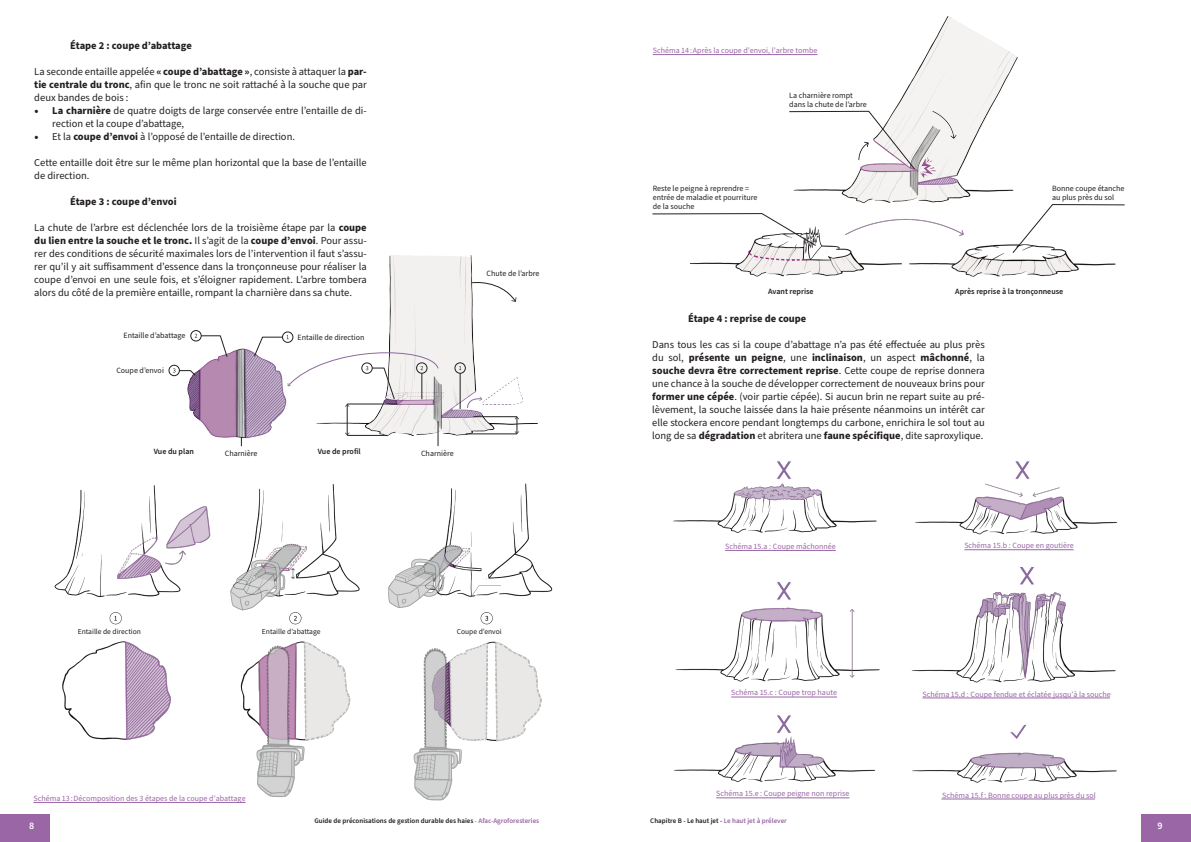
<style>
.page{position:relative;width:1191px;height:842px;background:#fff}
.page>*{position:absolute;margin:0;border:0;box-sizing:border-box;transform-origin:0 0}
.t1{font:10.5px/13px "Source Sans Pro";color:#231f20;text-align:justify}
.t2{font:700 10.5px "Source Sans Pro";color:#231f20}
.t3{font:600 10px "Source Sans Pro";color:#fff}
.t4{font:8px "Source Sans Pro";color:#9a66a6}
.t5{font:8px/9px "Source Sans Pro";color:#231f20}
.t6{font:600 8px "Source Sans Pro";color:#231f20}
.t7{font:7.6px "Source Sans Pro";color:#231f20}
.t8{font:600 7px "Source Sans Pro";color:#231f20}
.s1{font-weight:700}
.s2{font-family:"Minion Pro";font-size:12px}
.s3{color:#9a66a6}
</style>
<div class="page">
<div style="left:1141px;top:814px;width:50px;height:28px;background:#9a66a6"></div>
<div style="left:0;top:814px;width:50px;height:28px;background:#9a66a6"></div>
<img style="left:170px;top:337px;width:115px;height:110px">
<div style="left:282px;top:332px;width:11px;height:11px;border:1px solid #231f20;border-radius:50%"></div>
<div style="left:191px;top:330px;width:10px;height:11px;border:1px solid #231f20;border-radius:50%"></div>
<div style="left:169px;top:365px;width:11px;height:11px;border:1px solid #231f20;border-radius:50%"></div>
<svg style="left:173px;top:368px;width:23px;height:8px"></svg>
<svg style="left:195px;top:334px;width:32px;height:23px"></svg>
<img style="left:316px;top:255px;width:222px;height:192px">
<svg style="left:467px;top:396px;width:15px;height:12px"></svg>
<hr style="left:347px;top:405px;width:1px;height:30px;background:#231f20">
<svg style="left:345px;top:432px;width:4px;height:3px"></svg>
<svg style="left:514px;top:416px;width:5px;height:18px"></svg>
<hr style="left:347px;top:435px;width:40px;height:1px;background:#231f20">
<hr style="left:473px;top:416px;width:44px;height:1px;background:#231f20">
<hr style="left:465px;top:434px;width:52px;height:1px;background:#231f20">
<div style="left:455px;top:363px;width:10px;height:10px;border:1px solid #231f20;border-radius:50%"></div>
<hr style="left:460px;top:373px;width:1px;height:36px;background:#231f20">
<svg style="left:438px;top:421px;width:1px;height:25px"></svg>
<svg style="left:254px;top:335px;width:185px;height:72px"></svg>
<svg style="left:471px;top:279px;width:45px;height:23px"></svg>
<div style="left:486px;top:267px;width:53px;height:9px;background:#fff"></div>
<img style="left:54px;top:483px;width:499px;height:318px">
<div style="left:147px;top:446px;width:53px;height:8px;background:#fff"></div>
<div style="left:313px;top:446px;width:53px;height:8px;background:#fff"></div>
<div style="left:454px;top:626px;width:50px;height:8px;background:#fff"></div>
<svg style="left:259px;top:626px;width:68px;height:8px"></svg>
<svg style="left:70px;top:626px;width:77px;height:8px"></svg>
<img style="left:774px;top:16px;width:244px;height:187px">
<svg style="left:789px;top:111px;width:126px;height:59px"></svg>
<img style="left:690px;top:219px;width:426px;height:58px">
<svg style="left:652px;top:213px;width:164px;height:33px"></svg>
<svg style="left:1012px;top:204px;width:112px;height:49px"></svg>
<hr style="left:725px;top:550px;width:111px;height:1px;background:#9a66a6">
<hr style="left:922px;top:698px;width:188px;height:1px;background:#9a66a6">
<hr style="left:941px;top:799px;width:154px;height:1px;background:#9a66a6">
<hr style="left:964px;top:549px;width:109px;height:1px;background:#9a66a6">
<img style="left:673px;top:483px;width:204px;height:50px">
<img style="left:675px;top:607px;width:205px;height:75px">
<img style="left:911px;top:592px;width:205px;height:91px">
<img style="left:915px;top:483px;width:203px;height:52px">
<img style="left:673px;top:736px;width:202px;height:46px">
<img style="left:912px;top:752px;width:205px;height:31px">
<svg style="left:1010px;top:724px;width:16px;height:15px"></svg>
<svg style="left:777px;top:582px;width:14px;height:18px"></svg>
<svg style="left:1020px;top:567px;width:14px;height:18px"></svg>
<svg style="left:777px;top:715px;width:14px;height:18px"></svg>
<svg style="left:1015px;top:461px;width:15px;height:18px"></svg>
<svg style="left:777px;top:461px;width:14px;height:18px"></svg>
<hr style="left:33px;top:802px;width:213px;height:1px;background:#9a66a6">
<hr style="left:653px;top:54px;width:164px;height:1px;background:#9a66a6">
<hr style="left:731px;top:697px;width:106px;height:1px;background:#9a66a6">
<hr style="left:716px;top:798px;width:133px;height:1px;background:#9a66a6">
<p class="t2" style="left:70px;top:38px;width:123px">Étape 2 : coupe d’abattage</p>
<p class="t1" style="left:34px;top:65px;width:334px">La seconde entaille appelée <span class="s1">« coupe d’abattage »</span>, consiste à attaquer la <span class="s1">par&shy;tie centrale du tronc</span>, afin que le tronc ne soit rattaché à la souche que par deux bandes de bois :</p>
<p class="t1" style="left:52px;top:104px;width:316px;text-indent:-18px"><span class="s2">•</span> <span class="s1">La charnière</span> de quatre doigts de large conservée entre l’entaille de di&shy;rection et la coupe d’abattage,</p>
<p class="t1" style="left:34px;top:130px;width:262px"><span class="s2">•</span> Et la <span class="s1">coupe d’envoi</span> à l’opposé de l’entaille de direction.</p>
<p class="t1" style="left:34px;top:156px;width:334px">Cette entaille doit être sur le même plan horizontal que la base de l’entaille de direction.</p>
<p class="t2" style="left:70px;top:194px;width:108px">Étape 3 : coupe d’envoi</p>
<p class="t1" style="left:34px;top:221px;width:334px">La chute de l’arbre est déclenchée lors de la troisième étape par la <span class="s1">coupe du lien entre la souche et le tronc.</span> Il s’agit de la <span class="s1">coupe d’envoi</span>. Pour assu&shy;rer des conditions de sécurité maximales lors de l’intervention il faut s’assu&shy;rer qu’il y ait suffisamment d’essence dans la tronçonneuse pour réaliser la coupe d’envoi en une seule fois, et s’éloigner rapidement. L’arbre tombera alors du côté de la première entaille, rompant la charnière dans sa chute.</p>
<p class="t5" style="left:123px;top:331px;width:64px">Entaille d’abattage</p>
<p class="t5" style="left:297px;top:333px;width:68px">Entaille de direction</p>
<p class="t5" style="left:116px;top:366px;width:49px">Coupe d’envoi</p>
<p class="t6" style="left:154px;top:446px;width:42px">Vue du plan</p>
<p class="t6" style="left:318px;top:446px;width:45px">Vue de profil</p>
<p class="t5" style="left:225px;top:449px;width:34px">Charnière</p>
<p class="t5" style="left:421px;top:449px;width:34px">Charnière</p>
<p class="t5" style="left:486px;top:269px;width:54px">Chute de l’arbre</p>
<p class="t7" style="left:78px;top:626px;width:65px">Entaille de direction</p>
<p class="t7" style="left:262px;top:626px;width:60px">Entaille d’abattage</p>
<p class="t7" style="left:457px;top:626px;width:47px">Coupe d’envoi</p>
<p class="t4" style="left:33px;top:793px;width:214px">Schéma 13 : Décomposition des 3 étapes de la coupe d’abattage</p>
<p class="t4" style="left:653px;top:45px;width:166px">Schéma 14 : Après la coupe d’envoi, l’arbre tombe</p>
<p class="t5" style="left:789px;top:91px;width:79px">La charnière rompt dans la chute de l’arbre</p>
<p class="t5" style="left:653px;top:184px;width:106px">Reste le peigne à reprendre = entrée de maladie et pourriture de la souche</p>
<p class="t5" style="left:1052px;top:184px;width:74px">Bonne coupe étanche au plus près du sol</p>
<p class="t6" style="left:768px;top:286px;width:47px">Avant reprise</p>
<p class="t6" style="left:955px;top:286px;width:110px">Après reprise à la tronçonneuse</p>
<p class="t2" style="left:688px;top:311px;width:120px">Étape 4 : reprise de coupe</p>
<p class="t1" style="left:652px;top:338px;width:334px">Dans tous les cas si la coupe d’abattage n’a pas été effectuée au plus près du sol, <span class="s1">présente un peigne</span>, une <span class="s1">inclinaison</span>, un aspect <span class="s1">mâchonné</span>, la <span class="s1">souche devra être correctement reprise</span>. Cette coupe de reprise donnera une chance à la souche de développer correctement de nouveaux brins pour <span class="s1">former une cépée</span>. (voir partie cépée). Si aucun brin ne repart suite au pré&shy;lèvement, la souche laissée dans la haie présente néanmoins un intérêt car elle stockera encore pendant longtemps du carbone, enrichira le sol tout au long de sa <span class="s1">dégradation</span> et abritera une <span class="s1">faune spécifique</span>, dite saproxylique.</p>
<p class="t4" style="left:725px;top:541px;width:112px">Schéma 15.a : Coupe mâchonnée</p>
<p class="t4" style="left:731px;top:687px;width:107px">Schéma 15.c : Coupe trop haute</p>
<p class="t4" style="left:964px;top:540px;width:111px">Schéma 15.b : Coupe en goutière</p>
<p class="t4" style="left:922px;top:689px;width:190px">Schéma 15.d : Coupe fendue et éclatée jusqu’à la souche</p>
<p class="t4" style="left:716px;top:788px;width:135px">Schéma 15.e : Coupe peigne non reprise</p>
<p class="t4" style="left:942px;top:790px;width:155px">Schéma 15.f : Bonne coupe au plus près du sol</p>
<p class="t8" style="left:314px;top:816px;width:226px">Guide de préconisations de gestion durable des haies <span class="s3">- Afac-Agroforesteries</span></p>
<p class="t8" style="left:650px;top:816px;width:138px">Chapitre B - Le haut jet - <span class="s3">Le haut jet à prélever</span></p>
<p class="t3" style="left:29px;top:819px;width:7px">8</p>
<p class="t3" style="left:1157px;top:819px;width:7px">9</p>
</div>
